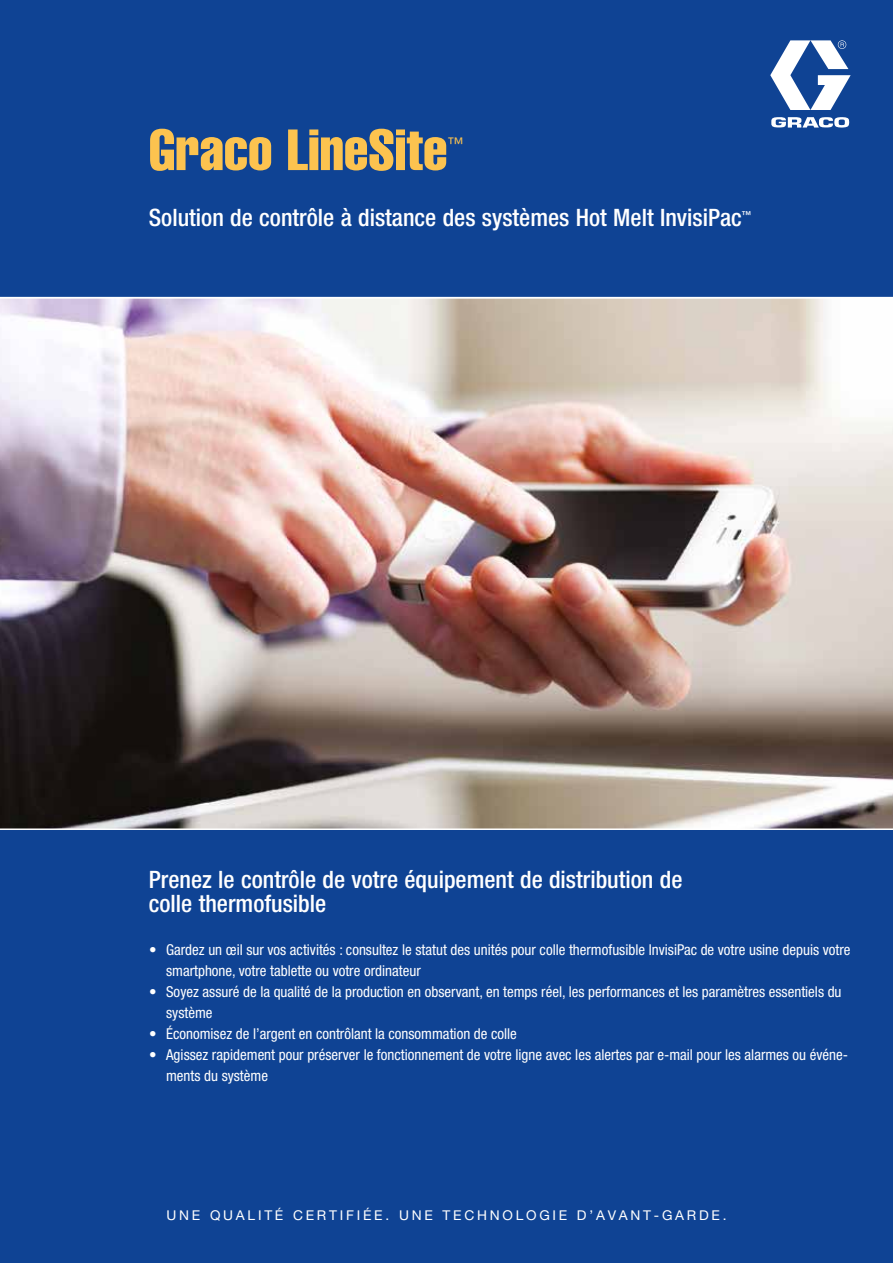
<style>
.page{position:relative;width:893px;height:1263px;background:#0f4394}
.page>*{position:absolute;margin:0;border:0;box-sizing:border-box;transform-origin:0 0}
.t1{font:57px "Helvetica LT Std Comp";color:#fcc34f}
.t2{font:500 condensed 24px/24px "Helvetica Neue LT Std";color:#fff}
.t3{font:condensed 16.2px "Helvetica Neue LT Std";color:#fcc34f}
.t4{font:condensed 15px/21px "Helvetica Neue LT Std";color:#fff}
.t5{font:13.5px "Helvetica Neue LT Std";letter-spacing:.2em;color:#fff}
.t6{font:500 condensed 9.6px "Helvetica Neue LT Std";color:#fff}
</style>
<div class="page">
<img style="left:0;top:298px;width:893px;height:530px">
<svg style="left:770px;top:40px;width:81px;height:88px"></svg>
<hr style="left:0;top:828px;width:893px;height:2px;background:#fff">
<hr style="left:0;top:297px;width:893px;height:1px;background:#fff">
<h1 class="t1" style="left:149px;top:114px;width:300px">Graco LineSite</h1>
<p class="t3" style="left:447px;top:134px;width:18px">™</p>
<h2 class="t2" style="left:149px;top:205px;width:594px">Solution de contrôle à distance des systèmes Hot Melt InvisiPac</h2>
<p class="t6" style="left:742px;top:208px;width:11px">™</p>
<h2 class="t2" style="left:149px;top:867px;width:535px">Prenez le contrôle de votre équipement de distribution de colle thermofusible</h2>
<p class="t4" style="left:166px;top:939px;width:686px;text-indent:-17px">• Gardez un œil sur vos activités : consultez le statut des unités pour colle thermofusible InvisiPac de votre usine depuis votre smartphone, votre tablette ou votre ordinateur</p>
<p class="t4" style="left:166px;top:981px;width:677px;text-indent:-17px">• Soyez assuré de la qualité de la production en observant, en temps réel, les performances et les paramètres essentiels du système</p>
<p class="t4" style="left:149px;top:1023px;width:369px">• Économisez de l’argent en contrôlant la consommation de colle</p>
<p class="t4" style="left:166px;top:1044px;width:683px;text-indent:-17px">• Agissez rapidement pour préserver le fonctionnement de votre ligne avec les alertes par e-mail pour les alarmes ou événe&shy;ments du système</p>
<p class="t5" style="left:166px;top:1207px;width:562px">UNE QUALITÉ CERTIFIÉE. UNE TECHNOLOGIE D’AVANT-GARDE.</p>
</div>
